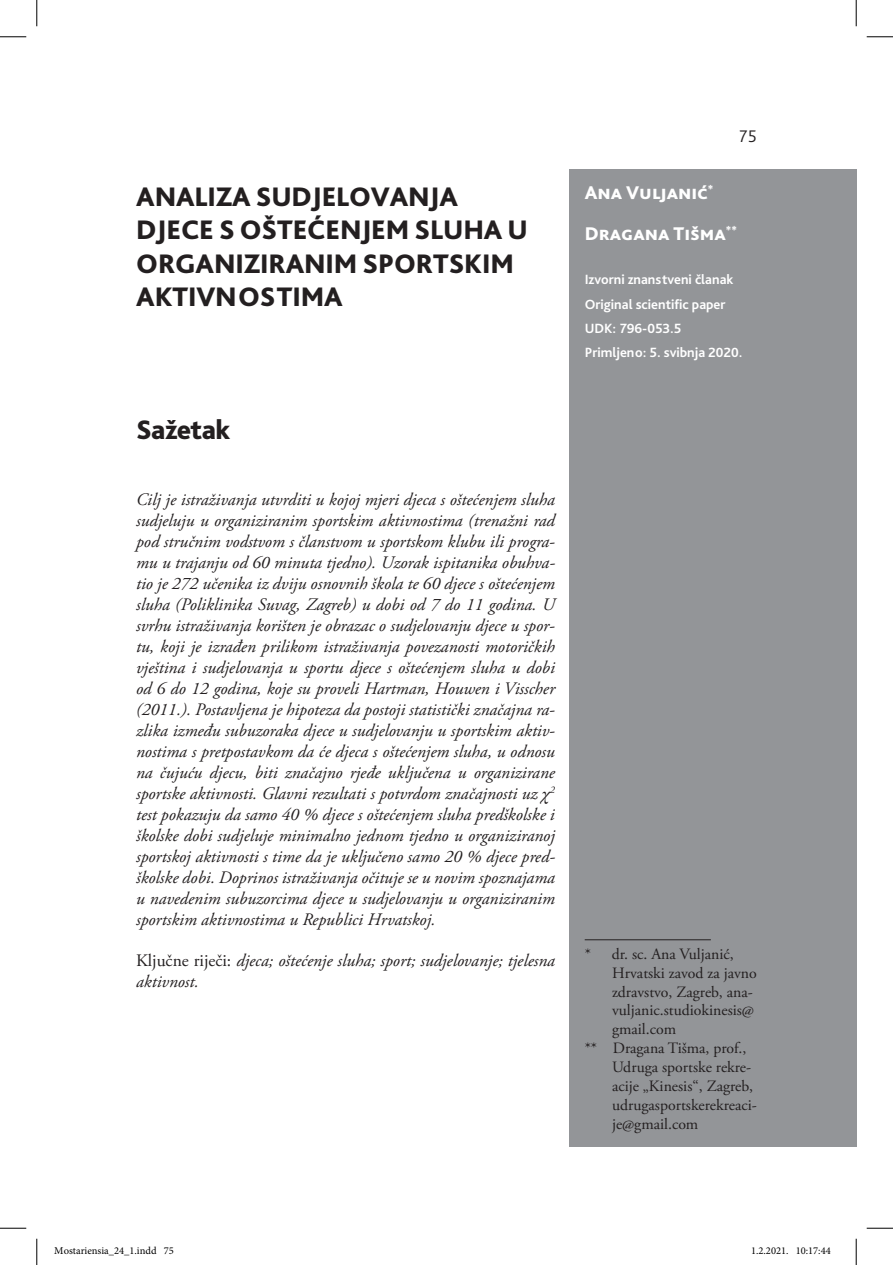
<style>
.page{position:relative;width:893px;height:1265px;background:#fff}
.page>*{position:absolute;margin:0;border:0;box-sizing:border-box;transform-origin:0 0}
.t1{font:800 28px/33.6px "Bliss Pro";letter-spacing:-.005em;color:#231f20}
.t2{font:800 19.25px/40.8px "Bliss Pro";color:#fff}
.t3{font:italic 17.5px/21px "Adobe Garamond Pro";color:#231f20;text-align:justify}
.t4{font:300 17.5px "Bliss Pro";color:#231f20}
.t5{font:15.75px "Adobe Garamond Pro";color:#231f20}
.t6{font:700 14px/24.2px "Bliss Pro";color:#fff}
.t7{font:10.5px "Minion Pro";color:#000}
.s1{font-family:"EB Garamond"}
.s2{font-style:normal}
</style>
<div class="page">
<div style="left:568px;top:169px;width:287px;height:976px;background:#939598"></div>
<hr style="left:584px;top:939px;width:126px;height:1px;background:#231f20">
<svg style="left:0;top:36px;width:26px;height:1px"></svg>
<svg style="left:866px;top:36px;width:26px;height:1px"></svg>
<svg style="left:0;top:1227px;width:26px;height:1px"></svg>
<svg style="left:866px;top:1227px;width:26px;height:1px"></svg>
<svg style="left:36px;top:0;width:1px;height:26px"></svg>
<svg style="left:36px;top:1238px;width:1px;height:26px"></svg>
<svg style="left:855px;top:0;width:1px;height:26px"></svg>
<svg style="left:855px;top:1238px;width:1px;height:26px"></svg>
<h1 class="t1" style="left:136px;top:179px;width:393px">ANALIZA SUDJELOVANJA<br>DJECE S OŠTEĆENJEM SLUHA U<br>ORGANIZIRANIM SPORTSKIM<br>AKTIVNOSTIMA</h1>
<h1 class="t1" style="left:136px;top:412px;width:96px">Sažetak</h1>
<p class="t3" style="left:136px;top:489px;width:420px">Cilj je istraživanja utvrditi u kojoj mjeri djeca s oštećenjem sluha sudjeluju u organiziranim sportskim aktivnostima (trenažni rad pod stručnim vodstvom s članstvom u sportskom klubu ili progra&shy;mu u trajanju od 60 minuta tjedno). Uzorak ispitanika obuhva&shy;tio je 272 učenika iz dviju osnovnih škola te 60 djece s oštećenjem sluha (Poliklinika Suvag, Zagreb) u dobi od 7 do 11 godina. U svrhu istraživanja korišten je obrazac o sudjelovanju djece u spor&shy;tu, koji je izrađen prilikom istraživanja povezanosti motoričkih vještina i sudjelovanja u sportu djece s oštećenjem sluha u dobi od 6 do 12 godina, koje su proveli Hartman, Houwen i Visscher (2011.). Postavljena je hipoteza da postoji statistički značajna ra&shy;zlika između subuzoraka djece u sudjelovanju u sportskim aktiv&shy;nostima s pretpostavkom da će djeca s oštećenjem sluha, u odnosu na čujuću djecu, biti značajno rjeđe uključena u organizirane sportske aktivnosti. Glavni rezultati s potvrdom značajnosti uz <span class="s1">χ</span><sup>2 </sup>test pokazuju da samo 40 % djece s oštećenjem sluha predškolske i školske dobi sudjeluje minimalno jednom tjedno u organiziranoj sportskoj aktivnosti s time da je uključeno samo 20 % djece pred&shy;školske dobi. Doprinos istraživanja očituje se u novim spoznajama u navedenim subuzorcima djece u sudjelovanju u organiziranim sportskim aktivnostima u Republici Hrvatskoj.</p>
<p class="t3" style="left:136px;top:950px;width:420px"><span class="s2">Ključne riječi:</span> djeca; oštećenje sluha; sport; sudjelovanje; tjelesna aktivnost.</p>
<p class="t4" style="left:738px;top:125px;width:20px">75</p>
<p class="t2" style="left:584px;top:172px;width:154px">Ana Vuljanić<sup>*<br></sup>Dragana Tišma<sup>**</sup></p>
<p class="t6" style="left:584px;top:267px;width:159px">Izvorni znanstveni članak<br>Original scientific paper<br>UDK: 796-053.5<br>Primljeno: 5. svibnja 2020.</p>
<p class="t5" style="left:584px;top:944px;width:150px">* dr. sc. Ana Vuljanić,</p>
<p class="t5" style="left:611px;top:962px;width:146px">Hrvatski zavod za javno</p>
<p class="t5" style="left:611px;top:981px;width:142px">zdravstvo, Zagreb, ana-</p>
<p class="t5" style="left:611px;top:1000px;width:143px">vuljanic.studiokinesis@</p>
<p class="t5" style="left:611px;top:1019px;width:66px">gmail.com</p>
<p class="t5" style="left:584px;top:1038px;width:163px">** Dragana Tišma, prof.,</p>
<p class="t5" style="left:611px;top:1057px;width:141px">Udruga sportske rekre-</p>
<p class="t5" style="left:611px;top:1076px;width:142px">acije „Kinesis“, Zagreb,</p>
<p class="t5" style="left:611px;top:1095px;width:146px">udrugasportskerekreaci-</p>
<p class="t5" style="left:611px;top:1114px;width:88px">je@gmail.com</p>
<p class="t7" style="left:54px;top:1243px;width:121px">Mostariensia_24_1.indd 75</p>
<p class="t7" style="left:750px;top:1243px;width:81px">1.2.2021. 10:17:44</p>
</div>
